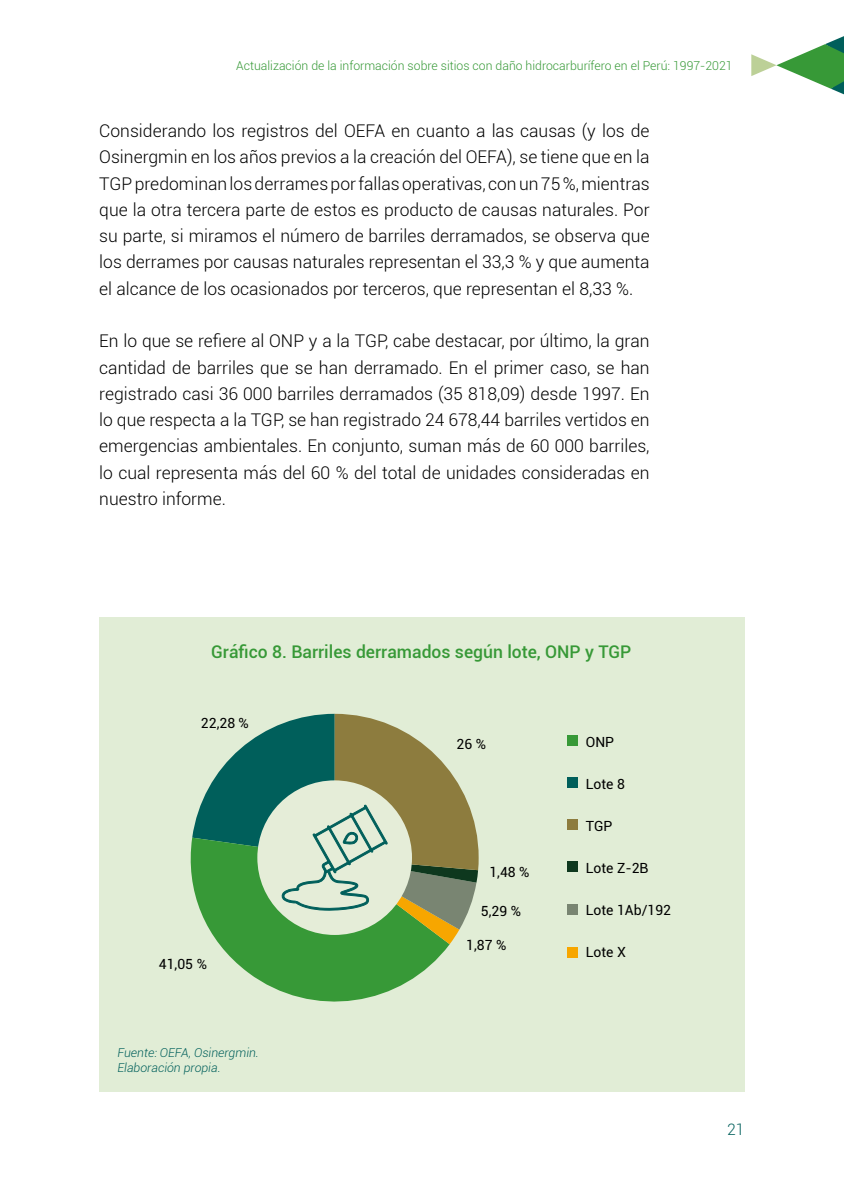
<style>
.page{position:relative;width:844px;height:1191px;background:#fff}
.page>*{position:absolute;margin:0;border:0;box-sizing:border-box;transform-origin:0 0}
.t1{font:300 17.5px/26.2px "Roboto";color:#000;text-align:justify}
.t2{font:500 17.5px "Roboto";color:#379937}
.t3{font:300 15.75px "Roboto";color:#005f5b}
.t4{font:14px "Roboto";color:#000}
.t5{font:300 12.25px "Roboto";color:#379937}
.t6{font:italic 300 12.25px/14.7px "Roboto";color:#005f5b}
</style>
<div class="page">
<svg style="left:751px;top:36px;width:92px;height:58px"></svg>
<div style="left:99px;top:617px;width:645px;height:474px;background:#e1edd6"></div>
<svg style="left:190px;top:840px;width:259px;height:162px;fill:#379937"></svg>
<div style="left:567px;top:735px;width:10px;height:11px;background:#379937"></div>
<div style="left:567px;top:819px;width:10px;height:11px;background:#8d7c3e"></div>
<div style="left:567px;top:777px;width:10px;height:11px;background:#005f5b"></div>
<div style="left:567px;top:861px;width:10px;height:11px;background:#0e381e"></div>
<div style="left:567px;top:946px;width:10px;height:11px;background:#f7a600"></div>
<div style="left:567px;top:904px;width:10px;height:11px;background:#798572"></div>
<svg style="left:192px;top:714px;width:286px;height:230px"></svg>
<p class="t5" style="left:236px;top:57px;width:497px">Actualización de la información sobre sitios con daño hidrocarburífero en el Perú: 1997-2021</p>
<p class="t1" style="left:99px;top:117px;width:551px">Considerando los registros del OEFA en cuanto a las causas (y los de Osinergmin en los años previos a la creación del OEFA), se tiene que en la TGP predominan los derrames por fallas operativas, con un 75 %, mientras que la otra tercera parte de estos es producto de causas naturales. Por su parte, si miramos el número de barriles derramados, se observa que los derrames por causas naturales representan el 33,3 % y que aumenta el alcance de los ocasionados por terceros, que representan el 8,33 %.</p>
<p class="t1" style="left:99px;top:327px;width:551px">En lo que se refiere al ONP y a la TGP, cabe destacar, por último, la gran cantidad de barriles que se han derramado. En el primer caso, se han registrado casi 36 000 barriles derramados (35 818,09) desde 1997. En lo que respecta a la TGP, se han registrado 24 678,44 barriles vertidos en emergencias ambientales. En conjunto, suman más de 60 000 barriles, lo cual representa más del 60 % del total de unidades consideradas en nuestro informe.</p>
<p class="t2" style="left:211px;top:639px;width:421px">Gráfico 8. Barriles derramados según lote, ONP y TGP</p>
<p class="t4" style="left:201px;top:713px;width:49px">22,28 %</p>
<p class="t4" style="left:159px;top:954px;width:50px">41,05 %</p>
<p class="t6" style="left:117px;top:1045px;width:143px">Fuente: OEFA, Osinergmin.<br>Elaboración propia.</p>
<p class="t4" style="left:456px;top:734px;width:31px">26 %</p>
<p class="t4" style="left:489px;top:862px;width:42px">1,48 %</p>
<p class="t4" style="left:481px;top:901px;width:42px">5,29 %</p>
<p class="t4" style="left:466px;top:935px;width:42px">1,87 %</p>
<p class="t4" style="left:585px;top:732px;width:30px">ONP</p>
<p class="t4" style="left:585px;top:774px;width:41px">Lote 8</p>
<p class="t4" style="left:585px;top:816px;width:28px">TGP</p>
<p class="t4" style="left:585px;top:858px;width:64px">Lote Z-2B</p>
<p class="t4" style="left:585px;top:900px;width:87px">Lote 1Ab/192</p>
<p class="t4" style="left:585px;top:942px;width:42px">Lote X</p>
<p class="t3" style="left:727px;top:1118px;width:19px">21</p>
</div>
